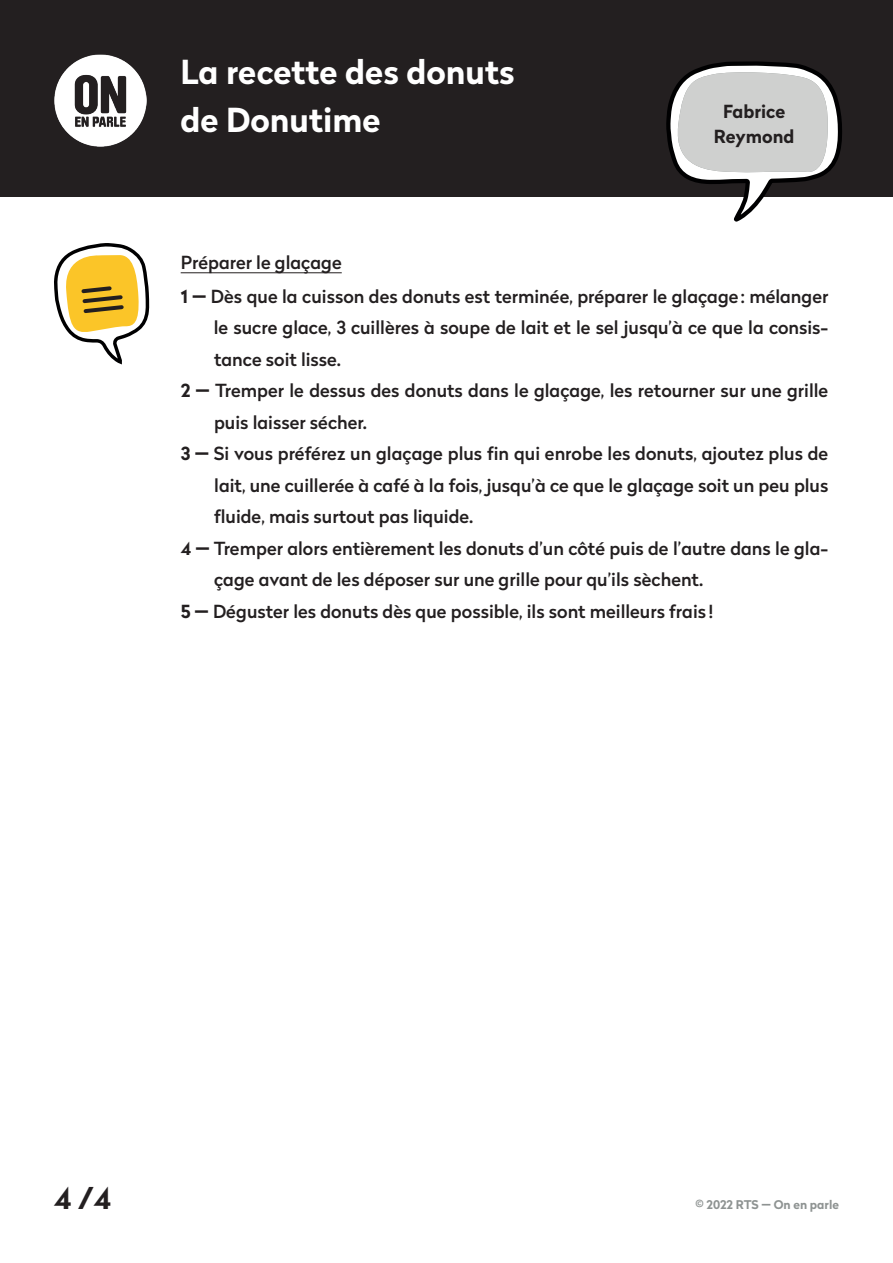
<style>
.page{position:relative;width:893px;height:1263px;background:#fff}
.page>*{position:absolute;margin:0;border:0;box-sizing:border-box;transform-origin:0 0}
.t1{font:700 33px "Radikal";color:#fff}
.t2{font:700 30px "Radikal";color:#231f20}
.t3{font:500 18px/31.5px "Radikal";color:#231f20;text-align:justify}
.t4{font:700 18px "Radikal";color:#231f20}
.t5{font:700 12px "Radikal";color:#8e9392}
.s1{font-weight:700}
</style>
<div class="page">
<div style="left:0;top:0;width:893px;height:197px;background:#231f20"></div>
<hr style="left:181px;top:272px;width:161px;height:1px;background:#231f20">
<img style="left:54px;top:54px;width:93px;height:93px">
<svg style="left:666px;top:61px;width:176px;height:161px"></svg>
<svg style="left:54px;top:243px;width:95px;height:121px"></svg>
<p class="t1" style="left:180px;top:48px;width:336px">La recette des donuts</p>
<p class="t1" style="left:180px;top:96px;width:201px">de Donutime</p>
<p class="t4" style="left:723px;top:98px;width:64px">Fabrice</p>
<p class="t4" style="left:714px;top:123px;width:82px">Reymond</p>
<p class="t3" style="left:181px;top:246px;width:163px">Préparer le glaçage</p>
<p class="t3" style="left:214px;top:280px;width:616px;text-indent:-33px"><span class="s1">1 —</span> Dès que la cuisson des donuts est terminée, préparer le glaçage: mélanger le sucre glace, 3 cuillères à soupe de lait et le sel jusqu’à ce que la consis&shy;tance soit lisse.</p>
<p class="t3" style="left:214px;top:374px;width:616px;text-indent:-33px"><span class="s1">2 —</span> Tremper le dessus des donuts dans le glaçage, les retourner sur une grille puis laisser sécher.</p>
<p class="t3" style="left:214px;top:437px;width:616px;text-indent:-33px"><span class="s1">3 —</span> Si vous préférez un glaçage plus fin qui enrobe les donuts, ajoutez plus de lait, une cuillerée à café à la fois, jusqu’à ce que le glaçage soit un peu plus fluide, mais surtout pas liquide.</p>
<p class="t3" style="left:214px;top:532px;width:616px;text-indent:-33px"><span class="s1">4 —</span> Tremper alors entièrement les donuts d’un côté puis de l’autre dans le gla&shy;çage avant de les déposer sur une grille pour qu’ils sèchent.</p>
<p class="t3" style="left:181px;top:595px;width:534px"><span class="s1">5 —</span> Déguster les donuts dès que possible, ils sont meilleurs frais !</p>
<h2 class="t2" style="left:54px;top:1176px;width:59px">4 /4</h2>
<p class="t5" style="left:696px;top:1195px;width:145px">© 2022 RTS — On en parle</p>
</div>
